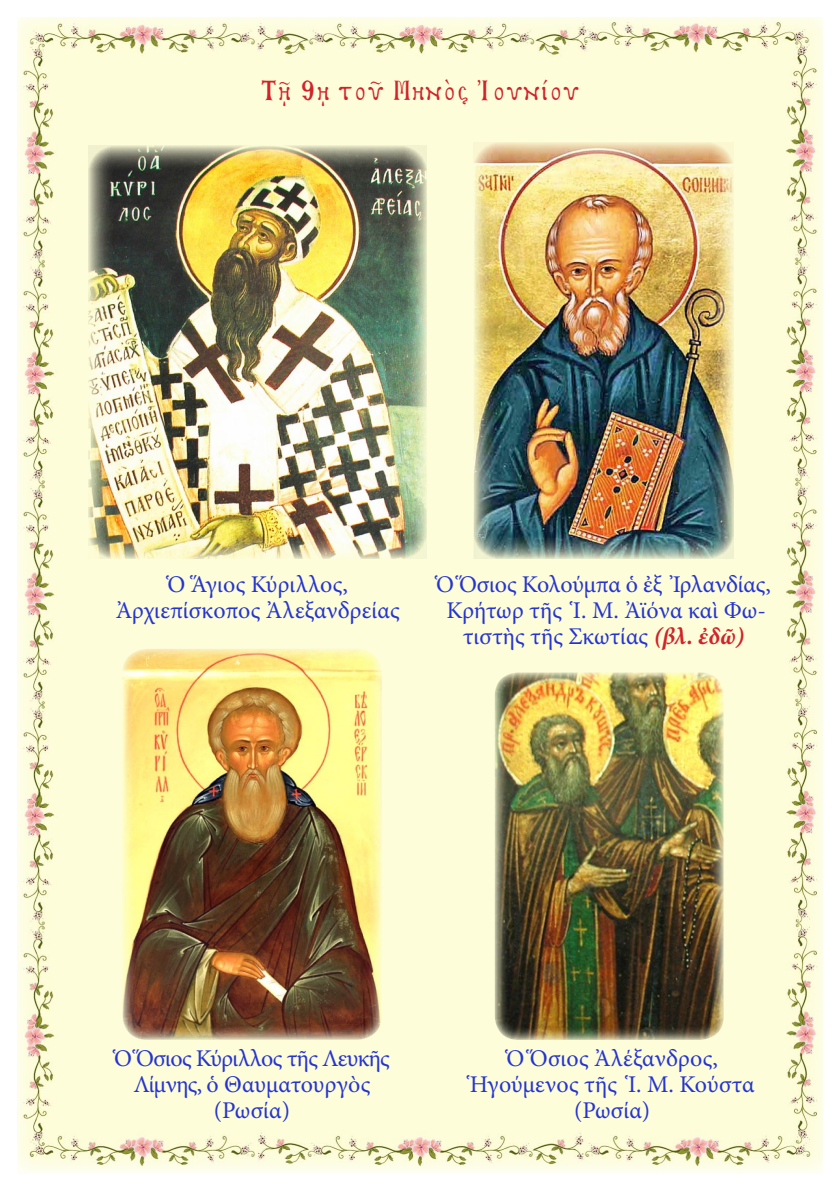
<style>
.page{position:relative;width:840px;height:1191px;background:#fff}
.page>*{position:absolute;margin:0;border:0;box-sizing:border-box;transform-origin:0 0}
.t1{font:28px "BYZIMAK";letter-spacing:.05em;color:#d1232a}
.t2{font:24px/26px "Minion Pro";color:#2534d0;text-align:center}
.t3{font:24px "Minion Pro";letter-spacing:-.025em;color:#2534d0}
.s1{font-weight:700;font-style:italic;color:#d1232a}
</style>
<div class="page">
<img style="left:17px;top:18px;width:805px;height:1155px">
<img style="left:473px;top:143px;width:260px;height:416px">
<img style="left:89px;top:146px;width:337px;height:413px">
<img style="left:122px;top:649px;width:260px;height:390px">
<img style="left:494px;top:672px;width:229px;height:367px">
<p class="t1" style="left:261px;top:74px;width:319px">Τῇ 9ῃ τοῦ Μηνὸς Ἰουνίου</p>
<p class="t2" style="left:167px;top:571px;width:182px">Ὁ Ἅγιος Κύριλλος,</p>
<p class="t2" style="left:116px;top:597px;width:285px">Ἀρχιεπίσκοπος Ἀλεξανδρείας</p>
<p class="t2" style="left:436px;top:571px;width:336px">Ὁ Ὅσιος Κολούμπα ὁ ἐξ Ἰρλανδίας,</p>
<p class="t2" style="left:446px;top:597px;width:321px">Κρήτωρ τῆς Ἱ. Μ. Ἀϊόνα καὶ Φω&shy;τιστὴς τῆς Σκωτίας <span class="s1">(βλ. ἐδῶ)</span></p>
<p class="t3" style="left:114px;top:1042px;width:277px">Ὁ Ὅσιος Κύριλλος τῆς Λευκῆς</p>
<p class="t2" style="left:133px;top:1071px;width:238px">Λίμνης, ὁ Θαυματουργὸς</p>
<p class="t2" style="left:214px;top:1097px;width:77px">(Ρωσία)</p>
<p class="t2" style="left:506px;top:1045px;width:213px">Ὁ Ὅσιος Ἀλέξανδρος,</p>
<p class="t2" style="left:469px;top:1071px;width:286px">Ἡγούμενος τῆς Ἱ. Μ. Κούστα</p>
<p class="t2" style="left:574px;top:1097px;width:77px">(Ρωσία)</p>
</div>
